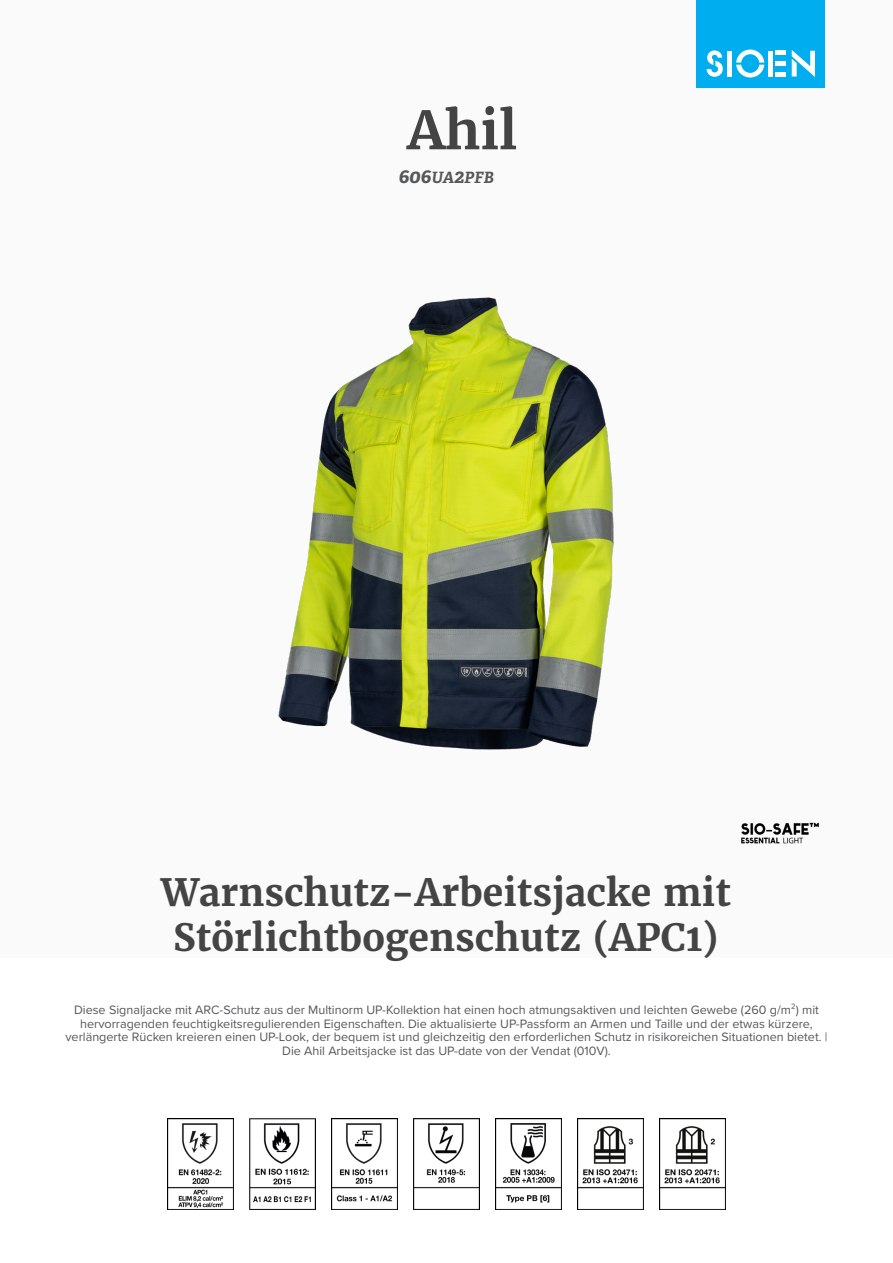
<style>
.page{position:relative;width:893px;height:1263px;background:#fff}
.page>*{position:absolute;margin:0;border:0;box-sizing:border-box;transform-origin:0 0}
.product_name{font:700 52.5px "Merriweather";color:#444}
.product_h2{font:700 37.5px/45px "Merriweather";color:#444;text-align:center}
.product_ref{font:italic 700 15.6px "Adelle";color:#57585a}
.product_description{font:12.6px/13.6px "Proxima Nova";color:#57585a;text-align:center}
.s1{font-size:19.5px}
</style>
<div class="page">
<div style="left:0;top:0;width:893px;height:957px;background:#fafafa"></div>
<div style="left:697px;top:0;width:128px;height:88px;background:#00aeef"></div>
<svg style="left:707px;top:50px;width:16px;height:27px"></svg>
<svg style="left:736px;top:50px;width:28px;height:28px"></svg>
<div style="left:727px;top:51px;width:5px;height:26px;background:#fff"></div>
<div style="left:768px;top:51px;width:5px;height:26px;background:#fff"></div>
<div style="left:775px;top:72px;width:11px;height:5px;background:#fff"></div>
<div style="left:775px;top:61px;width:11px;height:5px;background:#fff"></div>
<hr style="left:775px;top:51px;width:11px;height:4px;background:#fff">
<svg style="left:792px;top:50px;width:23px;height:27px"></svg>
<img style="left:741px;top:822px;width:78px;height:22px">
<img style="left:167px;top:1118px;width:66px;height:92px">
<img style="left:249px;top:1118px;width:67px;height:92px">
<img style="left:331px;top:1118px;width:66px;height:92px">
<img style="left:413px;top:1118px;width:67px;height:92px">
<img style="left:495px;top:1118px;width:67px;height:92px">
<img style="left:577px;top:1118px;width:67px;height:92px">
<img style="left:659px;top:1118px;width:67px;height:92px">
<img style="left:278px;top:297px;width:336px;height:453px">
<p class="product_name" style="left:408px;top:97px;width:111px">Ahil</p>
<p class="product_ref" style="left:398px;top:168px;width:97px"><span class="s1">606</span>UA<span class="s1">2</span>PFB</p>
<p class="product_h2" style="left:161px;top:869px;width:571px">Warnschutz-Arbeitsjacke mit<br>Störlichtbogenschutz (APC1)</p>
<p class="product_description" style="left:65px;top:1002px;width:764px">Diese Signaljacke mit ARC-Schutz aus der Multinorm UP-Kollektion hat einen hoch atmungsaktiven und leichten Gewebe (260 g/m²) mit hervorragenden feuchtigkeitsregulierenden Eigenschaften. Die aktualisierte UP-Passform an Armen und Taille und der etwas kürzere, verlängerte Rücken kreieren einen UP-Look, der bequem ist und gleichzeitig den erforderlichen Schutz in risikoreichen Situationen bietet. | Die Ahil Arbeitsjacke ist das UP-date von der Vendat (010V).</p>
</div>
